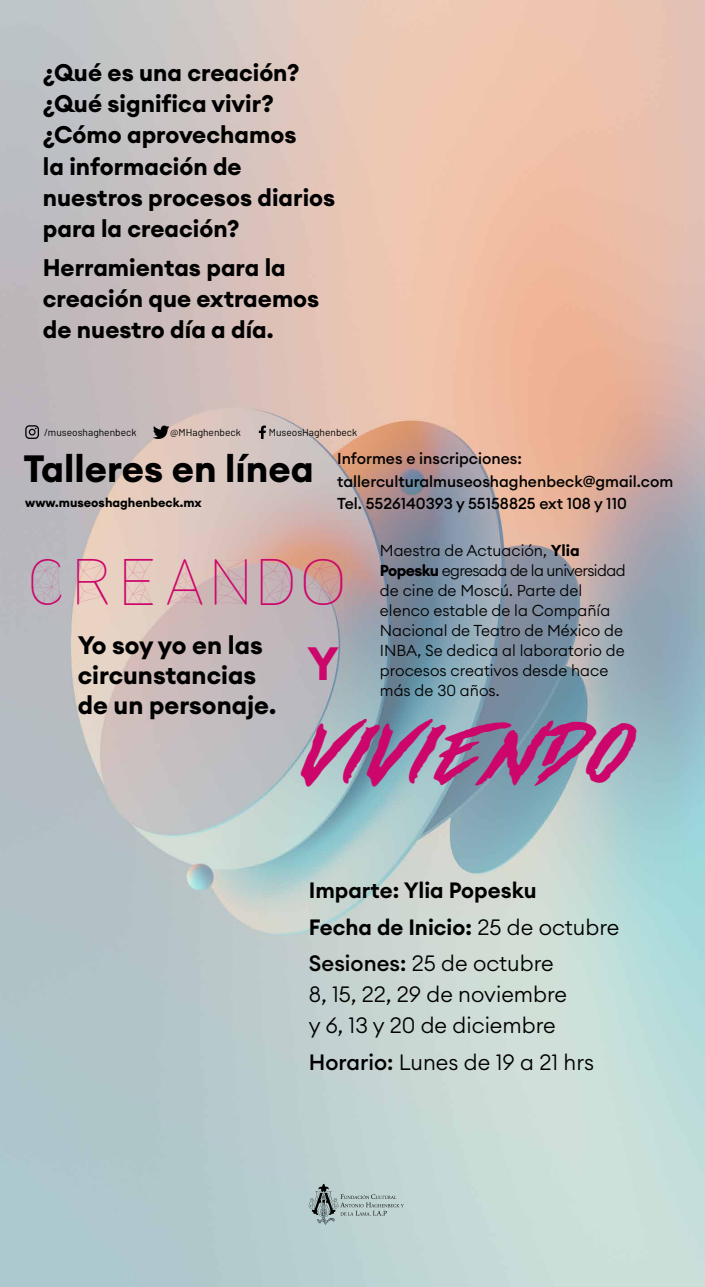
<style>
.page{position:relative;width:705px;height:1287px;background:#fff}
.page>*{position:absolute;margin:0;border:0;box-sizing:border-box;transform-origin:0 0}
.t1{font:46.06px "Madeby Bears DEMO";color:#cc066a}
.t2{font:46.06px "Amethyst";color:#cc066a}
.t3{font:700 46.06px "Euclid Circular A";color:#cc066a}
.t4{font:700 37.5px "Euclid Circular A";color:#000}
.t5{font:700 25px/30px "Euclid Circular A";color:#000}
.t6{font:700 23.75px/31.2px "Euclid Circular A";color:#000}
.t7{font:600 21.88px/36.2px "Euclid Circular A";color:#000}
.t8{font:300 21.88px/31.2px "Euclid Circular A";color:#000}
.t9{font:300 15.62px/20px "Euclid Circular A";color:#000}
.t10{font:500 15.62px/22.5px "Euclid Circular A";color:#000}
.t11{font:700 12.5px "Euclid Circular A";color:#000}
.t12{font:10.19px "Barlow";color:#000}
.s1{font-weight:700}
.s2{font-weight:300}
.s3{font-weight:500}
</style>
<div class="page">
<img style="left:0;top:0;width:704px;height:1287px">
<svg style="left:307px;top:1184px;width:96px;height:41px;background:#a9bcbb"></svg>
<svg style="left:153px;top:426px;width:16px;height:13px"></svg>
<svg style="left:259px;top:426px;width:7px;height:13px"></svg>
<svg style="left:25px;top:425px;width:14px;height:14px"></svg>
<h3 class="t6" style="left:43px;top:57px;width:294px">¿Qué es una creación? ¿Qué significa vivir? ¿Cómo aprovechamos<br>la información de nuestros procesos diarios para la creación?</h3>
<h3 class="t6" style="left:43px;top:252px;width:278px">Herramientas para la creación que extraemos de nuestro día a día.</h3>
<p class="t12" style="left:44px;top:426px;width:94px">/museoshaghenbeck</p>
<p class="t12" style="left:170px;top:426px;width:72px">@MHaghenbeck</p>
<p class="t12" style="left:269px;top:426px;width:90px">MuseosHaghenbeck</p>
<h2 class="t4" style="left:23px;top:445px;width:291px">Talleres en línea</h2>
<p class="t11" style="left:25px;top:495px;width:178px">www.museoshaghenbeck.mx</p>
<p class="t10" style="left:337px;top:447px;width:337px">Informes e inscripciones: tallerculturalmuseoshaghenbeck@gmail.com<br>Tel. 5526140393 y 55158825 ext 108 y 110</p>
<p class="t9" style="left:380px;top:540px;width:247px">Maestra de Actuación, <span class="s1">Ylia<br>Popesku</span> egresada de la universidad de cine de Moscú. Parte del elenco estable de la Compañía<br>Nacional de Teatro de México de<br>INBA, Se dedica al laboratorio de procesos creativos desde hace más de 30 años.</p>
<h1 class="t2" style="left:23px;top:562px;width:324px">CREANDO</h1>
<h3 class="t5" style="left:78px;top:630px;width:200px">Yo soy yo en las circunstancias de un personaje.</h3>
<h1 class="t3" style="left:307px;top:634px;width:33px">Y</h1>
<h1 class="t1" style="left:307px;top:733px;width:326px">VIVIENDO</h1>
<h3 class="t7" style="left:309px;top:873px;width:312px">Imparte: Ylia Popesku<br>Fecha de Inicio: <span class="s2">25 de octubre<br></span><span class="s3">Sesiones:</span> <span class="s2">25 de octubre</span></h3>
<h3 class="t8" style="left:309px;top:978px;width:259px">8, 15, 22, 29 de noviembre y 6, 13 y 20 de diciembre</h3>
<h3 class="t8" style="left:309px;top:1046px;width:286px"><span class="s3">Horario:</span> Lunes de 19 a 21 hrs</h3>
</div>
